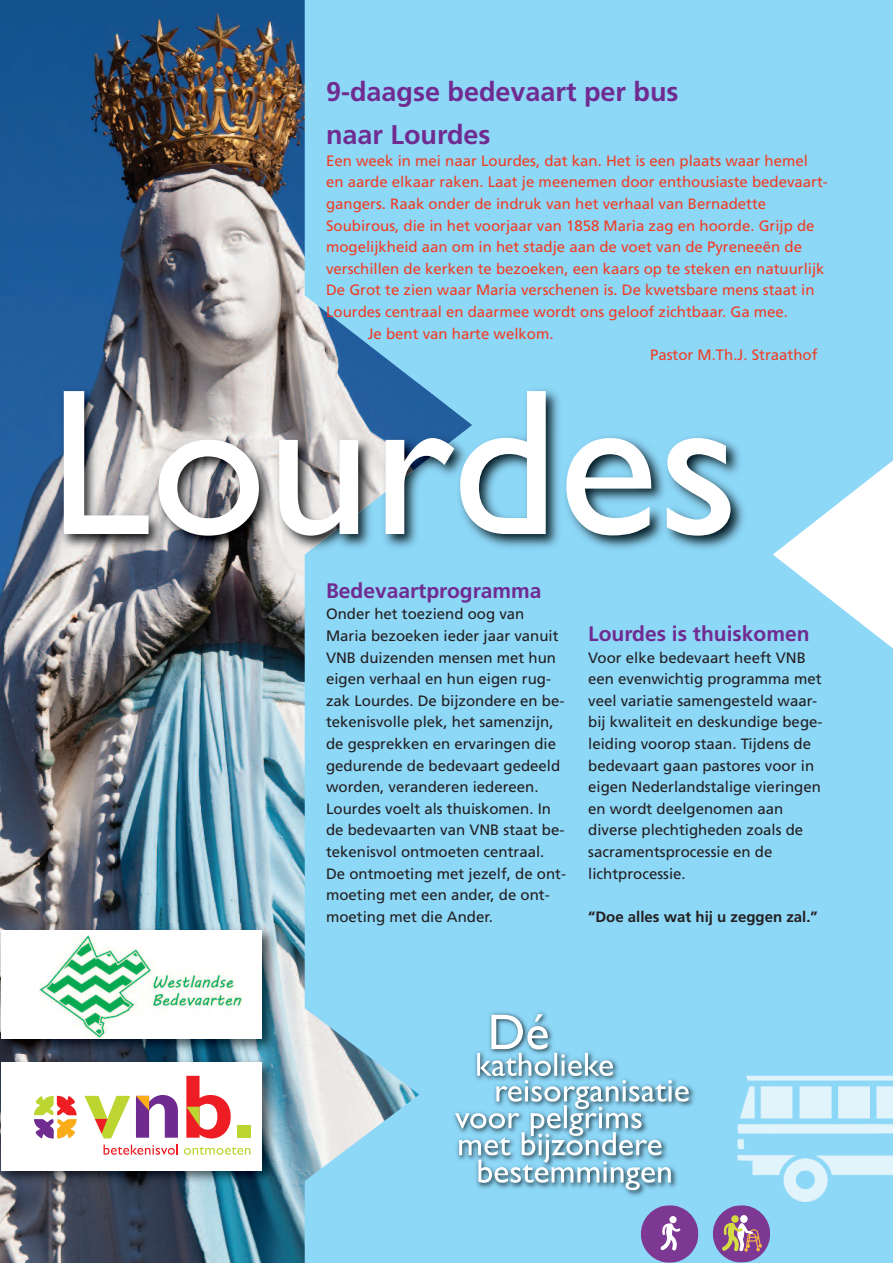
<style>
.page{position:relative;width:893px;height:1263px;background:#8dd7f7}
.page>*{position:absolute;margin:0;border:0;box-sizing:border-box;transform-origin:0 0}
.t1{font:700 27px/43.2px "Frutiger LT";color:#702b91}
.t2{font:700 21px "Frutiger LT";color:#702b91}
.t3{font:15px/21.6px "Frutiger LT";color:#231f20}
.t4{font:15px "Frutiger LT";color:#ef3e25}
.t5{font:700 15px "Frutiger LT";color:#231f20}
</style>
<div class="page">
<img style="left:0;top:0;width:419px;height:1263px">
<img style="left:478px;top:443px;width:266px;height:106px">
<img style="left:57px;top:384px;width:371px;height:171px">
<svg style="left:64px;top:391px;width:666px;height:145px"></svg>
<img style="left:0;top:924px;width:281px;height:266px">
<div style="left:1px;top:1062px;width:261px;height:108px;background:#fff"></div>
<svg style="left:34px;top:1096px;width:43px;height:42px"></svg>
<svg style="left:84px;top:1096px;width:46px;height:42px"></svg>
<svg style="left:186px;top:1076px;width:45px;height:62px"></svg>
<div style="left:237px;top:1125px;width:14px;height:13px;background:#bcd531"></div>
<svg style="left:136px;top:1095px;width:42px;height:43px"></svg>
<svg style="left:104px;top:1144px;width:74px;height:11px"></svg>
<svg style="left:184px;top:1146px;width:66px;height:9px"></svg>
<svg style="left:773px;top:460px;width:120px;height:189px"></svg>
<img style="left:454px;top:1012px;width:241px;height:184px">
<svg style="left:455px;top:1014px;width:234px;height:176px"></svg>
<img style="left:737px;top:1075px;width:156px;height:126px">
<svg style="left:641px;top:1205px;width:58px;height:58px"></svg>
<svg style="left:713px;top:1205px;width:57px;height:58px"></svg>
<div style="left:1px;top:931px;width:261px;height:108px;background:#fff"></div>
<img style="left:40px;top:935px;width:202px;height:104px">
<h1 class="t1" style="left:326px;top:70px;width:354px">9-daagse bedevaart per bus naar Lourdes</h1>
<p class="t4" style="left:326px;top:152px;width:483px">Een week in mei naar Lourdes, dat kan. Het is een plaats waar hemel</p>
<p class="t4" style="left:326px;top:173px;width:503px">en aarde elkaar raken. Laat je meenemen door enthousiaste bedevaart-</p>
<p class="t4" style="left:326px;top:195px;width:442px">gangers. Raak onder de indruk van het verhaal van Bernadette</p>
<p class="t4" style="left:326px;top:216px;width:490px">Soubirous, die in het voorjaar van 1858 Maria zag en hoorde. Grijp de</p>
<p class="t4" style="left:326px;top:238px;width:478px">mogelijkheid aan om in het stadje aan de voet van de Pyreneeën de</p>
<p class="t4" style="left:326px;top:260px;width:500px">verschillen de kerken te bezoeken, een kaars op te steken en natuurlijk</p>
<p class="t4" style="left:326px;top:281px;width:490px">De Grot te zien waar Maria verschenen is. De kwetsbare mens staat in</p>
<p class="t4" style="left:326px;top:303px;width:464px">Lourdes centraal en daarmee wordt ons geloof zichtbaar. Ga mee.</p>
<p class="t4" style="left:368px;top:324px;width:187px">Je bent van harte welkom.</p>
<p class="t4" style="left:650px;top:346px;width:169px">Pastor M.Th.J. Straathof</p>
<h2 class="t2" style="left:326px;top:578px;width:217px">Bedevaartprogramma</h2>
<p class="t3" style="left:326px;top:603px;width:242px">Onder het toeziend oog van<br>Maria bezoeken ieder jaar vanuit<br>VNB duizenden mensen met hun eigen verhaal en hun eigen rug&shy;zak Lourdes. De bijzondere en be&shy;tekenisvolle plek, het samenzijn, de gesprekken en ervaringen die gedurende de bedevaart gedeeld worden, veranderen iedereen.<br>Lourdes voelt als thuiskomen. In de bedevaarten van VNB staat be&shy;tekenisvol ontmoeten centraal.<br>De ontmoeting met jezelf, de ont&shy;moeting met een ander, de ont&shy;moeting met die Ander.</p>
<h2 class="t2" style="left:588px;top:621px;width:223px">Lourdes is thuiskomen</h2>
<p class="t3" style="left:588px;top:647px;width:236px">Voor elke bedevaart heeft VNB een evenwichtig programma met veel variatie samengesteld waar&shy;bij kwaliteit en deskundige bege&shy;leiding voorop staan. Tijdens de bedevaart gaan pastores voor in eigen Nederlandstalige vieringen en wordt deelgenomen aan diverse plechtigheden zoals de sacramentsprocessie en de lichtprocessie.</p>
<p class="t5" style="left:588px;top:908px;width:231px">“Doe alles wat hij u zeggen zal.”</p>
</div>
